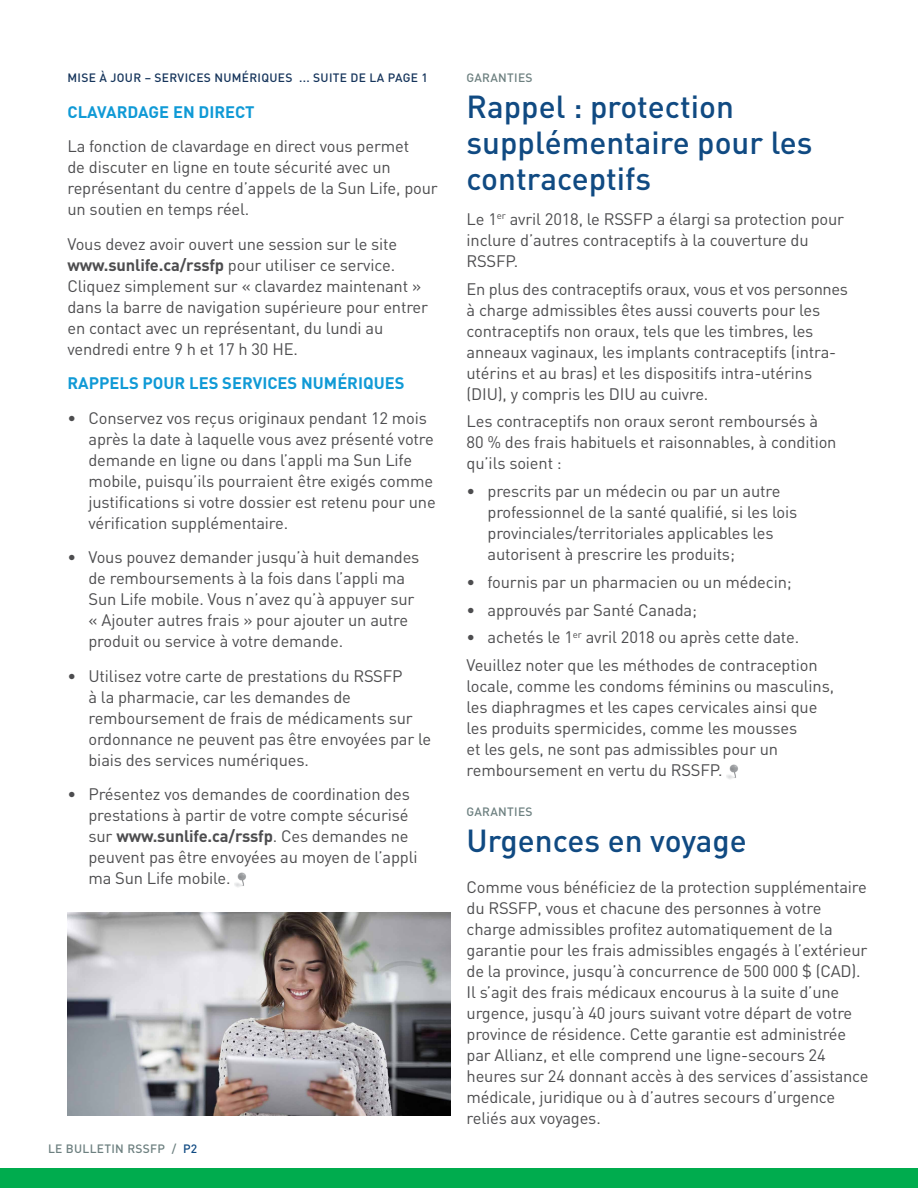
<style>
.page{position:relative;width:918px;height:1188px;background:#fff}
.page>*{position:absolute;margin:0;border:0;box-sizing:border-box;transform-origin:0 0}
.t1{font:500 31.5px/36px "DIN";color:#104a82}
.t2{font:16.5px/21px "DIN";letter-spacing:-.01em;color:#4d4d4f}
.t3{font:700 16.5px "DIN";color:#109ad6}
.t4{font:500 12px "DIN";letter-spacing:.025em;color:#15345b}
.t5{font:500 12px "DIN";letter-spacing:.025em;color:#6d8080}
.s1{font-weight:700}
.s2{color:#104a82}
</style>
<div class="page">
<div style="left:0;top:1168px;width:918px;height:20px;background:#00ac4e"></div>
<img style="left:234px;top:872px;width:12px;height:15px">
<img style="left:727px;top:764px;width:11px;height:15px">
<img style="left:68px;top:913px;width:382px;height:202px">
<p class="t4" style="left:68px;top:70px;width:362px">MISE À JOUR – SERVICES NUM ÉRIQUES ... SUITE DE LA PAGE 1</p>
<p class="t3" style="left:68px;top:101px;width:189px">CLAVARDAGE EN DIRECT</p>
<p class="t2" style="left:68px;top:136px;width:372px">La fonction de clavardage en direct vous permet<br>de discuter en ligne en toute sécurité avec un représentant du centre d’appels de la Sun Life, pour un soutien en temps réel.</p>
<p class="t2" style="left:68px;top:233px;width:362px">Vous devez avoir ouvert une session sur le site <span class="s1">WWW.SUNLIFE.CA/RSSFP</span> pour utiliser ce service.<br>Cliquez simplement sur « clavardez maintenant » dans la barre de navigation supérieure pour entrer en contact avec un représentant, du lundi au vendredi entre 9 h et 17 h 30 HE.</p>
<p class="t3" style="left:68px;top:373px;width:339px">RAPPELS POUR LES SERVICES NUMÉRIQUES</p>
<p class="t2" style="left:89px;top:407px;width:349px;text-indent:-21px">• Conservez vos reçus originaux pendant 12 mois après la date à laquelle vous avez présenté votre demande en ligne ou dans l’appli ma Sun Life mobile, puisqu’ils pourraient être exigés comme justifications si votre dossier est retenu pour une vérification supplémentaire.</p>
<p class="t2" style="left:89px;top:547px;width:332px;text-indent:-21px">• Vous pouvez demander jusqu’à huit demandes de remboursements à la fois dans l’appli ma Sun Life mobile. Vous n’avez qu’à appuyer sur « Ajouter autres frais » pour ajouter un autre produit ou service à votre demande.</p>
<p class="t2" style="left:89px;top:665px;width:344px;text-indent:-21px">• Utilisez votre carte de prestations du RSSFP<br>à la pharmacie, car les demandes de remboursement de frais de médicaments sur ordonnance ne peuvent pas être envoyées par le biais des services numériques.</p>
<p class="t2" style="left:89px;top:784px;width:331px;text-indent:-21px">• Présentez vos demandes de coordination des prestations à partir de votre compte sécurisé sur <span class="s1">WWW.SUNLIFE.CA/RSSFP</span>. Ces demandes ne peuvent pas être envoyées au moyen de l’appli ma Sun Life mobile.</p>
<p class="t5" style="left:48px;top:1141px;width:88px">LE BULLETIN RSS</p>
<p class="t5" style="left:150px;top:1141px;width:48px">FP / <span class="s2">P2</span></p>
<p class="t5" style="left:467px;top:70px;width:68px">GARANTIES</p>
<h1 class="t1" style="left:467px;top:88px;width:348px">RAPPEL : PROTECTION<br>SUPPLÉMENTAIRE POUR LES<br>CONTRACEPTIFS</h1>
<p class="t2" style="left:467px;top:208px;width:379px">Le 1<sup>er</sup> avril 2018, le RSSFP a élargi sa protection pour inclure d’autres contraceptifs à la couverture du<br>RSSFP.</p>
<p class="t2" style="left:467px;top:278px;width:383px">En plus des contraceptifs oraux, vous et vos personnes à charge admissibles êtes aussi couverts pour les contraceptifs non oraux, tels que les timbres, les anneaux vaginaux, les implants contraceptifs (intra&shy;utérins et au bras) et les dispositifs intra-utérins<br>(DI U), y compris les DI U au cuivre.</p>
<p class="t2" style="left:467px;top:411px;width:372px">Les contraceptifs non oraux seront remboursés à<br>80 % des frais habituels et raisonnables, à condition qu’ils soient :</p>
<p class="t2" style="left:488px;top:480px;width:311px;text-indent:-21px">• prescrits par un médecin ou par un autre professionnel de la santé qualifié, si les lois provinciales/territoriales applicables les autorisent à prescrire les produits;</p>
<p class="t2" style="left:467px;top:571px;width:327px">• fournis par un pharmacien ou un médecin;</p>
<p class="t2" style="left:467px;top:599px;width:232px">• approuvés par Santé Canada;</p>
<p class="t2" style="left:467px;top:623px;width:353px;line-height:27.8px">• achetés le 1<sup>er</sup> avril 2018 ou après cette date.<br>Veuillez noter que les méthodes de contraception</p>
<p class="t2" style="left:467px;top:675px;width:369px">locale, comme les condoms féminins ou masculins, les diaphragmes et les capes cervicales ainsi que les produits spermicides, comme les mousses<br>et les gels, ne sont pas admissibles pour un remboursement en vertu du RSSFP.</p>
<p class="t5" style="left:467px;top:804px;width:68px">GARANTIES</p>
<h1 class="t1" style="left:467px;top:821px;width:282px">U RGENCES EN VOYAGE</h1>
<p class="t2" style="left:467px;top:876px;width:404px">Comme vous bénéficiez de la protection supplémentaire du RSSFP, vous et chacune des personnes à votre charge admissibles profitez automatiquement de la garantie pour les frais admissibles engagés à l’extérieur de la province, jusqu’à concurrence de 500 000 $ (CAD).<br>I l s’agit des frais médicaux encourus à la suite d’une urgence, jusqu’à 40 jours suivant votre départ de votre province de résidence. Cette garantie est administrée par Allianz, et elle comprend une ligne-secours 24 heures sur 24 donnant accès à des services d’assistance médicale, juridique ou à d’autres secours d’urgence reliés aux voyages.</p>
</div>
